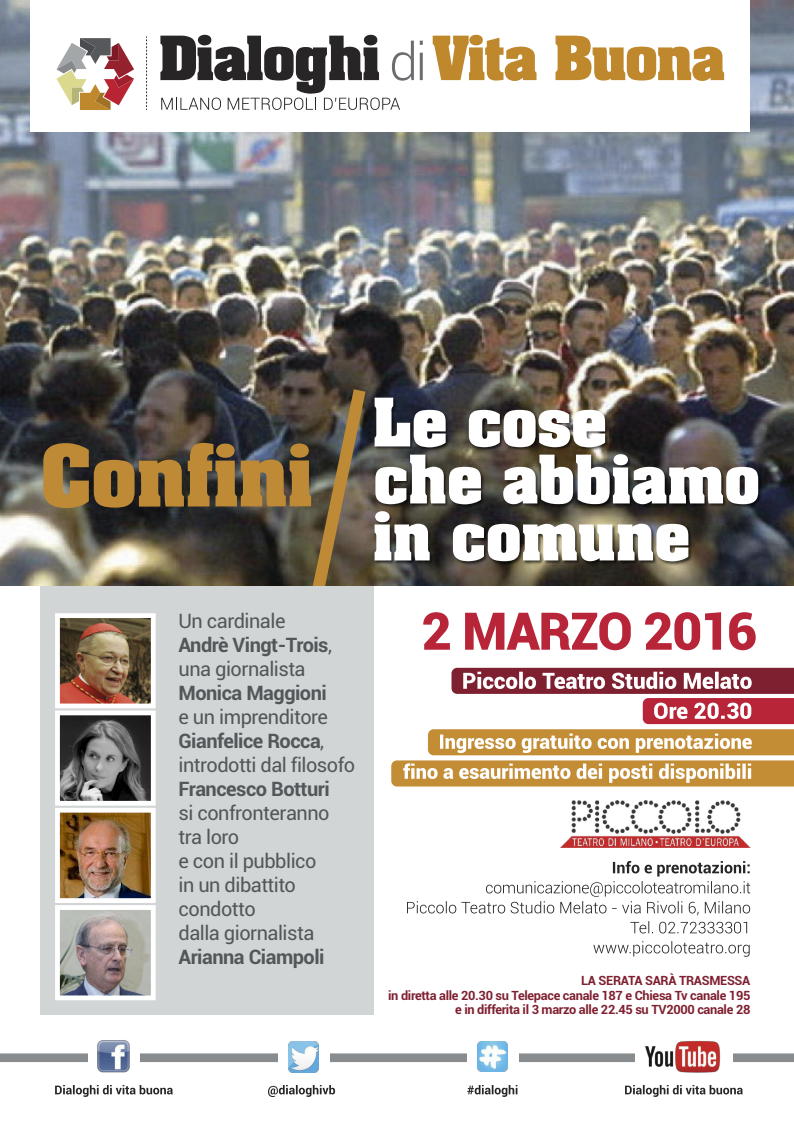
<style>
.page{position:relative;width:794px;height:1134px;background:#fff}
.page>*{position:absolute;margin:0;border:0;box-sizing:border-box;transform-origin:0 0}
.t1{font:700 57px/57px "Aardvark";color:#fff}
.t2{font:900 52px "Roboto";letter-spacing:-.025em;color:#b82539}
.t3{font:20px/24px "Roboto";letter-spacing:-.025em;color:#53575a}
.t4{font:700 20px "Roboto";letter-spacing:-.025em;color:#53575a}
.t5{font:700 12.8px/14.4px "Roboto";letter-spacing:-.025em;color:#7f2030;text-align:right}
.s1{font-weight:700}
</style>
<div class="page">
<img style="left:0;top:0;width:794px;height:586px">
<div style="left:31px;top:0;width:719px;height:132px;background:#fff"></div>
<svg style="left:56px;top:38px;width:78px;height:72px"></svg>
<svg style="left:160px;top:35px;width:254px;height:75px"></svg>
<svg style="left:420px;top:41px;width:3px;height:39px"></svg>
<svg style="left:433px;top:35px;width:103px;height:46px"></svg>
<svg style="left:555px;top:36px;width:169px;height:45px"></svg>
<svg style="left:146px;top:37px;width:1px;height:73px"></svg>
<svg style="left:593px;top:941px;width:156px;height:16px"></svg>
<svg style="left:630px;top:921px;width:117px;height:12px"></svg>
<svg style="left:407px;top:861px;width:343px;height:54px"></svg>
<svg style="left:391px;top:668px;width:403px;height:118px"></svg>
<svg style="left:0;top:1053px;width:794px;height:9px;background:#8e9293"></svg>
<div style="left:278px;top:1040px;width:52px;height:36px;background:#fff"></div>
<img style="left:288px;top:1042px;width:31px;height:30px">
<div style="left:88px;top:1040px;width:51px;height:36px;background:#fff"></div>
<img style="left:97px;top:1040px;width:33px;height:33px">
<div style="left:466px;top:1039px;width:52px;height:40px;background:#fff"></div>
<img style="left:478px;top:1041px;width:30px;height:30px">
<svg style="left:55px;top:1085px;width:118px;height:12px"></svg>
<svg style="left:268px;top:1085px;width:67px;height:12px"></svg>
<div style="left:635px;top:1029px;width:97px;height:66px;background:#fff"></div>
<img style="left:645px;top:1040px;width:76px;height:33px">
<svg style="left:467px;top:1085px;width:50px;height:12px"></svg>
<svg style="left:625px;top:1085px;width:117px;height:12px"></svg>
<img style="left:560px;top:801px;width:190px;height:47px">
<svg style="left:43px;top:376px;width:331px;height:210px;background:#61533d"></svg>
<div style="left:40px;top:586px;width:333px;height:428px;background:#d2d5d6"></div>
<img style="left:61px;top:619px;width:89px;height:83px">
<div style="left:55px;top:613px;width:101px;height:95px;border:5px solid #fff"></div>
<img style="left:61px;top:716px;width:89px;height:84px">
<div style="left:55px;top:710px;width:101px;height:96px;border:5px solid #fff"></div>
<img style="left:61px;top:814px;width:89px;height:83px">
<div style="left:55px;top:808px;width:101px;height:95px;border:5px solid #fff"></div>
<img style="left:61px;top:911px;width:89px;height:83px">
<div style="left:55px;top:905px;width:101px;height:95px;border:5px solid #fff"></div>
<img style="left:348px;top:387px;width:446px;height:218px">
<h1 class="t1" style="left:373px;top:398px;width:388px">Le cose<br>che abbiamo in comune</h1>
<p class="t3" style="left:178px;top:609px;width:155px">Un cardinale<br><span class="s1">Andrè Vingt-Trois</span>, una giornalista</p>
<p class="t4" style="left:178px;top:682px;width:150px">Monica Maggioni</p>
<p class="t3" style="left:178px;top:705px;width:178px">e un imprenditore<br><span class="s1">Gianfelice Rocca</span>, introdotti dal filosofo</p>
<p class="t4" style="left:178px;top:778px;width:153px">Francesco Botturi</p>
<p class="t3" style="left:178px;top:801px;width:153px">si confronteranno tra loro<br>e con il pubblico in un dibattito condotto<br>dalla giornalista</p>
<p class="t4" style="left:178px;top:946px;width:148px">Arianna Ciampoli</p>
<h2 class="t2" style="left:421px;top:601px;width:337px">2 MARZO 2016</h2>
<p class="t5" style="left:388px;top:974px;width:364px">LA SERATA SARÀ TRASMESSA<br>in diretta alle 20.30 su Telepace canale 187 e Chiesa Tv canale 195 e in differita il 3 marzo alle 22.45 su TV2000 canale 28</p>
</div>
